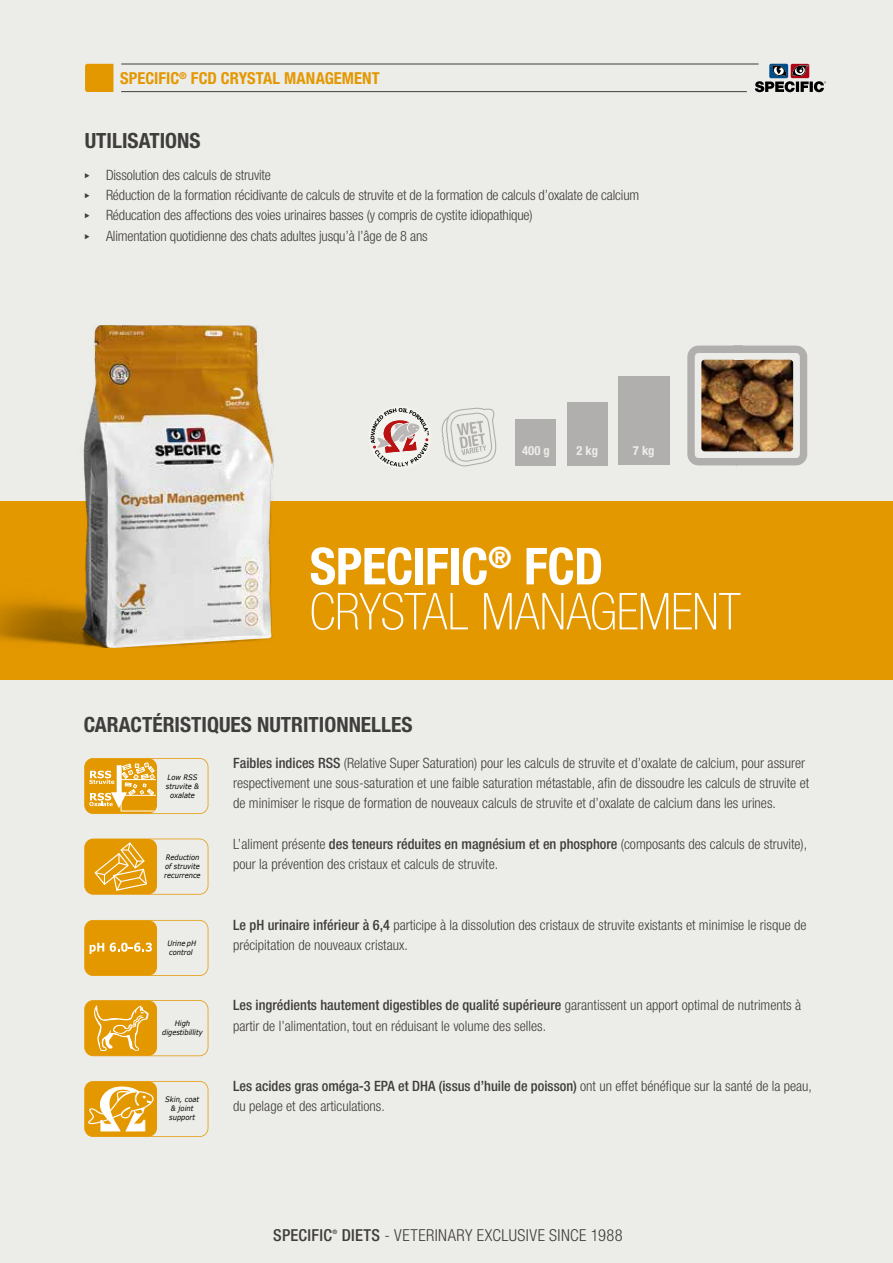
<style>
.page{position:relative;width:893px;height:1263px;background:#ecece9}
.page>*{position:absolute;margin:0;border:0;box-sizing:border-box;transform-origin:0 0}
.t1{font:100 51px "Specifica Con 37";letter-spacing:-.005em;color:#fff}
.t2{font:700 51px "Specifica Con 77";letter-spacing:-.01em;color:#fff}
.t3{font:700 21px "Specifica Con 77";color:#403e3c}
.t4{font:300 16.5px "Specifica Con 47";letter-spacing:.025em;color:#403e3c}
.t5{font:700 16.5px "Specifica Con 77";letter-spacing:.005em;color:#e49800}
.t6{font:500 16.5px "Specifica Con 67";letter-spacing:.02em;color:#403e3c}
.t7{font:300 14.25px/20.2px "Specifica Con 47";color:#403e3c}
.t8{font:500 14.25px "Specifica Con 67";color:#403e3c}
.t9{font:700 12.75px "Specifica Con 77";color:#ecece9}
.t10{font:700 12.6px "Specifica Con 77";color:#ecece9}
.t11{font:italic 7.5px/9px "Verdana";color:#000;text-align:center;scale:.9 1}
.t12{font:500 6.15px "Specifica Con 67";color:#403e3c}
.s1{font-family:"Specifica Con 67";font-weight:500}
.s2{font-family:"Specifica Con 47";font-weight:300}
</style>
<div class="page">
<svg style="left:755px;top:63px;width:71px;height:29px"></svg>
<hr style="left:122px;top:64px;width:636px;height:1px;background:#403e3c">
<hr style="left:122px;top:91px;width:624px;height:1px;background:#403e3c">
<svg style="left:85px;top:64px;width:28px;height:28px"></svg>
<div style="left:0;top:501px;width:893px;height:178px;background:#e49800"></div>
<svg style="left:84px;top:758px;width:124px;height:56px"></svg>
<svg style="left:84px;top:838px;width:124px;height:57px"></svg>
<svg style="left:84px;top:920px;width:124px;height:56px"></svg>
<svg style="left:84px;top:1000px;width:124px;height:56px"></svg>
<svg style="left:84px;top:1081px;width:124px;height:56px"></svg>
<img style="left:82px;top:325px;width:190px;height:323px">
<img style="left:687px;top:346px;width:120px;height:119px">
<svg style="left:442px;top:408px;width:55px;height:58px"></svg>
<svg style="left:370px;top:408px;width:59px;height:59px"></svg>
<div style="left:618px;top:376px;width:51px;height:89px;background:#b1afad"></div>
<div style="left:567px;top:402px;width:41px;height:63px;background:#b1afad"></div>
<div style="left:515px;top:419px;width:41px;height:46px;background:#b1afad"></div>
<p class="t5" style="left:120px;top:69px;width:261px">SPECIFIC<sup>®</sup> FCD CRYSTAL MANAGEMENT</p>
<h2 class="t3" style="left:85px;top:128px;width:117px">UTILISATIONS</h2>
<p class="t7" style="left:106px;top:165px;width:535px">Dissolution des calculs de struvite<br>Réduction de la formation récidivante de calculs de struvite et de la formation de calculs d’oxalate de calcium Réducation des affections des voies urinaires basses (y compris de cystite idiopathique)<br>Alimentation quotidienne des chats adultes jusqu’à l’âge de 8 ans</p>
<p class="t10" style="left:522px;top:443px;width:29px">400 g</p>
<p class="t9" style="left:571px;top:443px;width:33px">2.5 kg</p>
<p class="t10" style="left:576px;top:443px;width:23px">2 kg</p>
<p class="t10" style="left:628px;top:444px;width:32px">7.5 kg</p>
<p class="t10" style="left:633px;top:444px;width:23px">7 kg</p>
<h1 class="t2" style="left:310px;top:537px;width:295px">SPECIFIC<sup>®</sup> FCD</h1>
<h1 class="t1" style="left:310px;top:582px;width:432px">CRYSTAL MANAGEMENT</h1>
<h2 class="t3" style="left:84px;top:713px;width:330px">CARACTÉRISTIQUES NUTRITIONNELLES</h2>
<p class="t11" style="left:166px;top:772px;width:38px">Low RSS struvite &amp; oxalate</p>
<p class="t11" style="left:164px;top:852px;width:42px;text-align:left">Reduction of struvite recurrence</p>
<p class="t11" style="left:167px;top:938px;width:33px;text-align:left">Urine pH control</p>
<p class="t11" style="left:162px;top:1019px;width:47px">High digestibillity</p>
<p class="t11" style="left:165px;top:1095px;width:39px">Skin, coat &amp; joint support</p>
<p class="t7" style="left:233px;top:753px;width:577px"><span class="s1">Faibles indices RSS</span> (Relative Super Saturation) pour les calculs de struvite et d’oxalate de calcium, pour assurer respectivement une sous-saturation et une faible saturation métastable, afin de dissoudre les calculs de struvite et de minimiser le risque de formation de nouveaux calculs de struvite et d’oxalate de calcium dans les urines.</p>
<p class="t7" style="left:233px;top:833px;width:575px">L’aliment présente <span class="s1">des teneurs réduites en magnésium et en phosphore</span> (composants des calculs de struvite), pour la prévention des cristaux et calculs de struvite.</p>
<p class="t7" style="left:233px;top:914px;width:575px"><span class="s1">Le pH urinaire inférieur à 6,4</span> participe à la dissolution des cristaux de struvite existants et minimise le risque de précipitation de nouveaux cristaux.</p>
<p class="t8" style="left:233px;top:997px;width:570px">Les ingrédients hautement digestibles de qualité supérieure <span class="s2">garantissent un apport optimal de nutriments à</span></p>
<p class="t7" style="left:233px;top:1015px;width:314px">partir de l’alimentation, tout en réduisant le volume des selles.</p>
<p class="t8" style="left:233px;top:1077px;width:580px">Les acides gras oméga-3 EPA et DHA (issus d’huile de poisson) <span class="s2">ont un effet bénéfique sur la santé de la peau,</span></p>
<p class="t7" style="left:233px;top:1096px;width:153px">du pelage et des articulations.</p>
<p class="t6" style="left:273px;top:1226px;width:60px">SPECIFIC</p>
<p class="t12" style="left:333px;top:1228px;width:6px">®</p>
<p class="t4" style="left:342px;top:1226px;width:282px"><span class="s1">DIETS</span> - VETERINARY EXCLUSIVE SINCE 1988</p>
</div>
